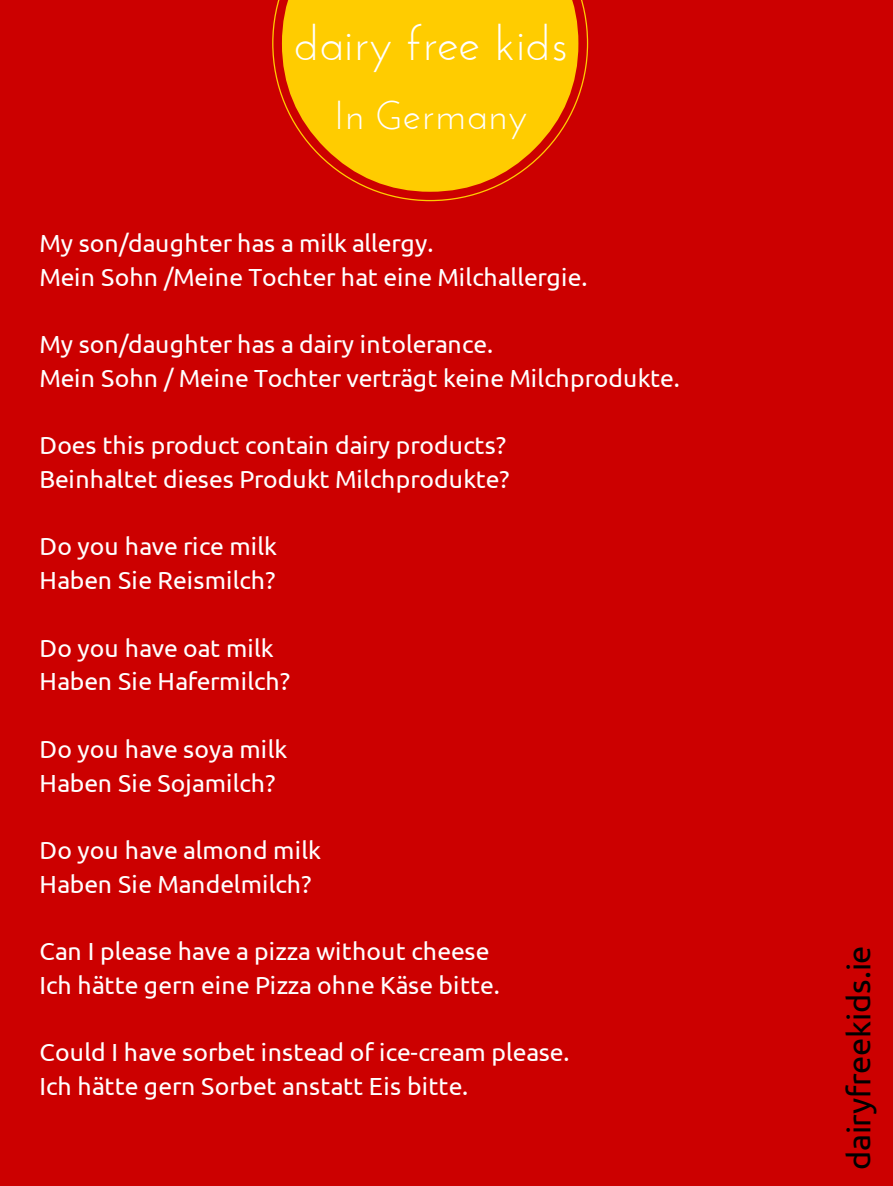
<style>
.page{position:relative;width:893px;height:1186px;background:#fff}
.page>*{position:absolute;margin:0;border:0;box-sizing:border-box;transform-origin:0 0}
.t1{font:48.3px "Josefin Sans";color:#fff}
.t2{font:40.5px "Josefin Sans";color:#fff}
.t3{font:32.55px "Ubuntu";letter-spacing:-.005em;color:#000}
.t4{font:24.75px/33.8px "Ubuntu";color:#fff}
</style>
<div class="page">
<div style="left:0;top:0;width:892px;height:1185px;background:#c00"></div>
<svg style="left:272px;top:0;width:316px;height:201px"></svg>
<svg style="left:282px;top:0;width:296px;height:192px;fill:#fc0"></svg>
<h1 class="t1" style="left:293px;top:23px;width:276px">dairy free kids</h1>
<h2 class="t2" style="left:334px;top:99px;width:195px">In Germany</h2>
<p class="t4" style="left:39px;top:226px;width:549px">My son/daughter has a milk allergy.<br>Mein Sohn /Meine Tochter hat eine Milchallergie.</p>
<p class="t4" style="left:39px;top:327px;width:642px">My son/daughter has a dairy intolerance.<br>Mein Sohn / Meine Tochter verträgt keine Milchprodukte.</p>
<p class="t4" style="left:39px;top:428px;width:471px">Does this product contain dairy products?<br>Beinhaltet dieses Produkt Milchprodukte?</p>
<p class="t4" style="left:39px;top:529px;width:239px">Do you have rice milk<br>Haben Sie Reismilch?</p>
<p class="t4" style="left:39px;top:630px;width:252px">Do you have oat milk<br>Haben Sie Hafermilch?</p>
<p class="t4" style="left:39px;top:732px;width:249px">Do you have soya milk<br>Haben Sie Sojamilch?</p>
<p class="t4" style="left:39px;top:833px;width:283px">Do you have almond milk<br>Haben Sie Mandelmilch?</p>
<p class="t4" style="left:39px;top:934px;width:462px">Can I please have a pizza without cheese<br>Ich hätte gern eine Pizza ohne Käse bitte.</p>
<p class="t4" style="left:39px;top:1035px;width:531px">Could I have sorbet instead of ice-cream please.<br>Ich hätte gern Sorbet anstatt Eis bitte.</p>
<h3 class="t3" style="left:840px;top:1170px;width:227px;rotate:-90deg">dairyfreekids.ie</h3>
</div>
